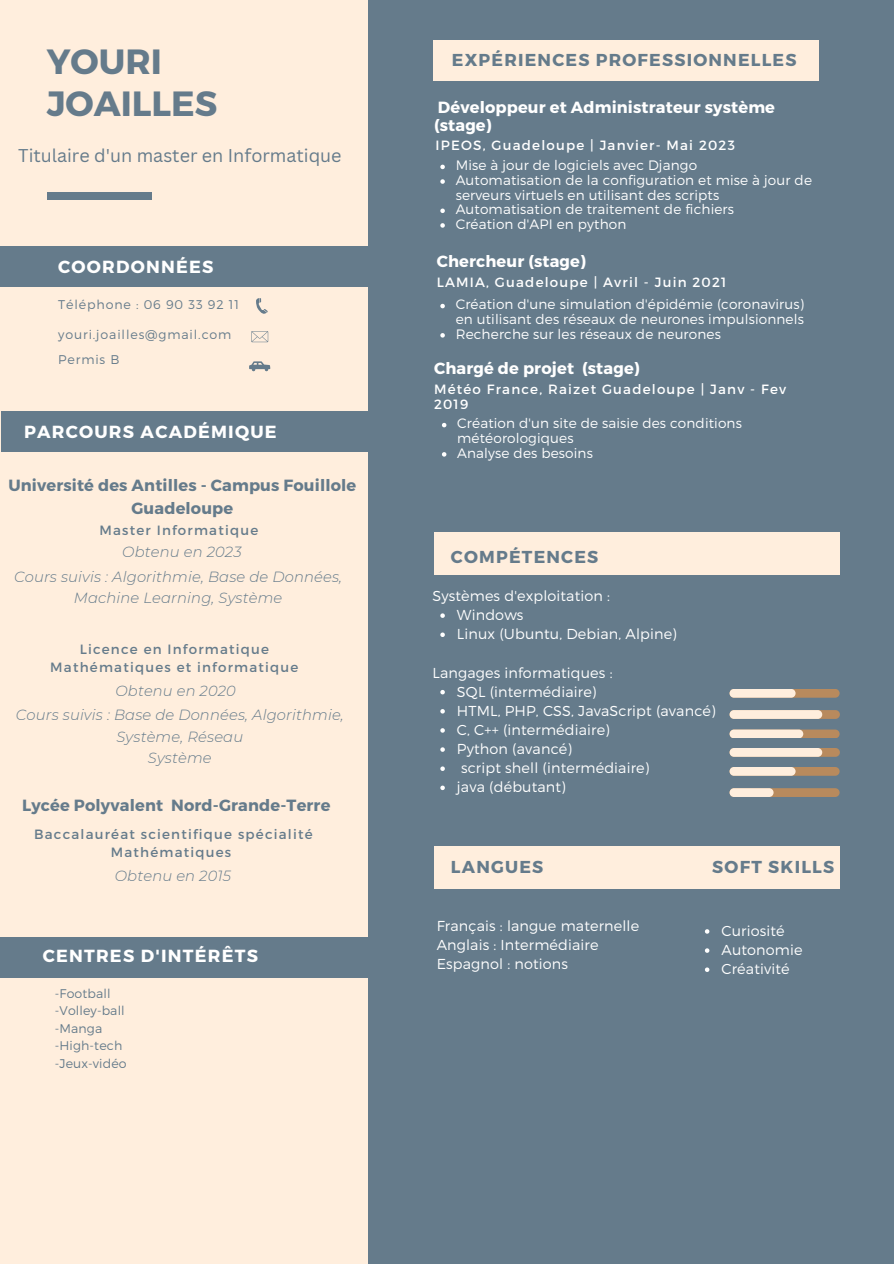
<style>
.page{position:relative;width:894px;height:1264px;background:#fff}
.page>*{position:absolute;margin:0;border:0;box-sizing:border-box;transform-origin:0 0}
.t1{font:700 34.95px/41.5px "Montserrat";color:#657b8b}
.t2{font:18px "Canva Sans";color:#657b8b}
.t3{font:700 17.55px "Montserrat";letter-spacing:.07em;color:#fff}
.t4{font:700 17.25px "Montserrat";letter-spacing:.07em;color:#657b8b}
.t5{font:700 16.2px/22.5px "Montserrat";letter-spacing:.01em;color:#657b8b;text-align:center}
.t6{font:700 16.2px/18px "Montserrat";letter-spacing:.01em;color:#fff}
.t7{font:italic 300 14.7px/21.3px "Montserrat";letter-spacing:.01em;color:#657b8b;text-align:center}
.t8{font:300 14.4px/19.2px "Montserrat";letter-spacing:.01em;color:#fff}
.t9{font:300 13.65px/14.7px "Montserrat";letter-spacing:.01em;color:#fff}
.t10{font:13.35px/17.9px "Montserrat";letter-spacing:.09em;color:#657b8b;text-align:center}
.t11{font:13.35px/14.5px "Montserrat";letter-spacing:.09em;color:#fff}
.t12{font:300 12.6px "Montserrat";letter-spacing:.07em;color:#657b8b}
.t13{font:300 12.6px "Montserrat";letter-spacing:.01em;color:#657b8b}
</style>
<div class="page">
<div style="left:0;top:0;width:893px;height:1263px;background:#657b8b"></div>
<div style="left:0;top:0;width:368px;height:1263px;background:#fed"></div>
<div style="left:433px;top:40px;width:385px;height:40px;background:#fed"></div>
<div style="left:47px;top:192px;width:104px;height:8px;background:#657b8b"></div>
<div style="left:434px;top:532px;width:405px;height:43px;background:#fed"></div>
<svg style="left:440px;top:613px;width:4px;height:5px"></svg>
<svg style="left:440px;top:632px;width:4px;height:5px"></svg>
<svg style="left:440px;top:690px;width:4px;height:4px"></svg>
<svg style="left:440px;top:709px;width:4px;height:4px"></svg>
<svg style="left:440px;top:728px;width:4px;height:4px"></svg>
<svg style="left:440px;top:747px;width:4px;height:4px"></svg>
<svg style="left:440px;top:766px;width:4px;height:5px"></svg>
<svg style="left:440px;top:785px;width:4px;height:5px"></svg>
<div style="left:0;top:246px;width:373px;height:41px;background:#657b8b"></div>
<div style="left:0;top:937px;width:376px;height:40px;background:#657b8b"></div>
<div style="left:729px;top:689px;width:110px;height:8px;background:#b88a5d;border-radius:4px"></div>
<div style="left:729px;top:689px;width:66px;height:8px;background:#fed;border-radius:4px"></div>
<div style="left:729px;top:710px;width:110px;height:9px;background:#b88a5d;border-radius:4px"></div>
<div style="left:729px;top:710px;width:93px;height:9px;background:#fed;border-radius:4px"></div>
<div style="left:729px;top:729px;width:110px;height:9px;background:#b88a5d;border-radius:4px"></div>
<div style="left:729px;top:729px;width:74px;height:9px;background:#fed;border-radius:4px"></div>
<div style="left:729px;top:748px;width:110px;height:8px;background:#b88a5d;border-radius:4px"></div>
<div style="left:729px;top:748px;width:93px;height:8px;background:#fed;border-radius:4px"></div>
<div style="left:729px;top:767px;width:110px;height:8px;background:#b88a5d;border-radius:4px"></div>
<div style="left:729px;top:767px;width:66px;height:8px;background:#fed;border-radius:4px"></div>
<div style="left:729px;top:788px;width:110px;height:9px;background:#b88a5d;border-radius:4px"></div>
<div style="left:729px;top:788px;width:44px;height:9px;background:#fed;border-radius:4px"></div>
<div style="left:434px;top:846px;width:405px;height:42px;background:#fed"></div>
<svg style="left:249px;top:361px;width:21px;height:11px"></svg>
<svg style="left:251px;top:331px;width:17px;height:11px"></svg>
<svg style="left:256px;top:298px;width:11px;height:16px"></svg>
<svg style="left:442px;top:423px;width:4px;height:4px"></svg>
<svg style="left:442px;top:452px;width:4px;height:4px"></svg>
<svg style="left:440px;top:304px;width:4px;height:4px"></svg>
<svg style="left:440px;top:333px;width:4px;height:4px"></svg>
<svg style="left:440px;top:165px;width:4px;height:4px"></svg>
<svg style="left:440px;top:179px;width:4px;height:5px"></svg>
<svg style="left:440px;top:208px;width:4px;height:5px"></svg>
<svg style="left:440px;top:223px;width:4px;height:5px"></svg>
<svg style="left:704px;top:929px;width:5px;height:4px"></svg>
<svg style="left:704px;top:948px;width:5px;height:4px"></svg>
<svg style="left:705px;top:967px;width:4px;height:4px"></svg>
<div style="left:1px;top:411px;width:375px;height:41px;background:#657b8b"></div>
<h6 class="t1" style="left:47px;top:39px;width:172px">YOURI<br>JOAILLES</h6>
<p class="t2" style="left:18px;top:142px;width:325px">Titulaire d'un master en Informatique</p>
<h5 class="t3" style="left:58px;top:255px;width:157px">COORDONNÉES</h5>
<p class="t12" style="left:58px;top:296px;width:182px">Téléphone : 06 90 33 92 11</p>
<h6 class="t12" style="left:58px;top:326px;width:175px">youri.joailles@gmail.com</h6>
<p class="t12" style="left:58px;top:351px;width:63px">Permis B</p>
<p class="t3" style="left:24px;top:420px;width:254px">PARCOURS ACADÉMIQUE</p>
<p class="t5" style="left:8px;top:473px;width:349px">Université des Antilles - Campus Fouillole<br>Guadeloupe</p>
<p class="t10" style="left:100px;top:520px;width:160px">Master Informatique</p>
<h2 class="t7" style="left:122px;top:541px;width:121px">Obtenu en 2023</h2>
<h2 class="t7" style="left:14px;top:565px;width:329px">Cours suivis : Algorithmie, Base de Données,<br>Machine Learning, Système</h2>
<p class="t10" style="left:50px;top:640px;width:249px">Licence en Informatique<br>Mathématiques et informatique</p>
<h6 class="t7" style="left:115px;top:680px;width:122px">Obtenu en 2020</h6>
<p class="t7" style="left:16px;top:704px;width:329px">Cours suivis : Base de Données, Algorithmie,<br>Système, Réseau<br>Système</p>
<p class="t5" style="left:22px;top:792px;width:310px">Lycée Polyvalent Nord-Grande-Terre</p>
<p class="t10" style="left:34px;top:824px;width:280px">Baccalauréat scientifique spécialité<br>Mathématiques</p>
<p class="t7" style="left:115px;top:865px;width:118px">Obtenu en 2015</p>
<p class="t3" style="left:43px;top:944px;width:217px">CENTRES D'INTÉRÊTS</p>
<p class="t13" style="left:55px;top:984px;width:57px">-Football</p>
<p class="t13" style="left:55px;top:1002px;width:71px">-Volley-ball</p>
<p class="t12" style="left:55px;top:1019px;width:49px">-Manga</p>
<h2 class="t13" style="left:55px;top:1037px;width:69px">-High-tech</h2>
<h2 class="t13" style="left:55px;top:1054px;width:73px">-Jeux-vidéo</h2>
<h5 class="t4" style="left:452px;top:49px;width:346px">EXPÉRIENCES PROFESSIONNELLES</h5>
<p class="t6" style="left:434px;top:97px;width:342px">Développeur et Administrateur système (stage)</p>
<p class="t11" style="left:435px;top:138px;width:301px">IPEOS, Guadeloupe | Janvier- Mai 2023</p>
<p class="t9" style="left:455px;top:157px;width:243px">Mise à jour de logiciels avec Django</p>
<p class="t9" style="left:455px;top:172px;width:358px">Automatisation de la configuration et mise à jour de serveurs virtuels en utilisant des scripts</p>
<h4 class="t9" style="left:455px;top:201px;width:280px">Automatisation de traitement de fichiers</h4>
<h6 class="t9" style="left:455px;top:216px;width:172px">Création d'API en python</h6>
<h2 class="t6" style="left:436px;top:251px;width:151px">Chercheur (stage)</h2>
<h2 class="t11" style="left:436px;top:274px;width:291px">LAMIA, Guadeloupe | Avril - Juin 2021</h2>
<h4 class="t9" style="left:455px;top:296px;width:350px">Création d'une simulation d'épidémie (coronavirus) en utilisant des réseaux de neurones impulsionnels</h4>
<h6 class="t9" style="left:455px;top:326px;width:266px">Recherche sur les réseaux de neurones</h6>
<h5 class="t6" style="left:434px;top:359px;width:207px">Chargé de projet (stage)</h5>
<h5 class="t11" style="left:434px;top:381px;width:353px">Météo France, Raizet Guadeloupe | Janv - Fev<br>2019</h5>
<h5 class="t9" style="left:457px;top:415px;width:286px">Création d'un site de saisie des conditions météorologiques</h5>
<h6 class="t9" style="left:457px;top:445px;width:137px">Analyse des besoins</h6>
<h4 class="t4" style="left:451px;top:545px;width:149px">COMPÉTENCES</h4>
<h1 class="t8" style="left:432px;top:585px;width:179px">Systèmes d'exploitation :</h1>
<h3 class="t8" style="left:457px;top:604px;width:68px">Windows</h3>
<p class="t8" style="left:457px;top:624px;width:221px">Linux (Ubuntu, Debian, Alpine)</p>
<p class="t8" style="left:432px;top:662px;width:181px">Langages informatiques :</p>
<p class="t8" style="left:457px;top:681px;width:141px">SQL (intermédiaire)</p>
<p class="t8" style="left:457px;top:700px;width:260px">HTML, PHP, CSS, JavaScript (avancé)</p>
<p class="t8" style="left:457px;top:719px;width:154px">C, C++ (intermédiaire)</p>
<p class="t8" style="left:457px;top:738px;width:117px">Python (avancé)</p>
<h4 class="t8" style="left:461px;top:757px;width:190px">script shell (intermédiaire)</h4>
<h6 class="t8" style="left:457px;top:777px;width:110px">java (débutant)</h6>
<p class="t4" style="left:451px;top:856px;width:94px">LANGUES</p>
<h2 class="t8" style="left:436px;top:915px;width:204px">Français : langue maternelle<br>Anglais : Intermédiaire<br>Espagnol : notions</h2>
<p class="t4" style="left:712px;top:856px;width:123px">SOFT SKILLS</p>
<h4 class="t8" style="left:721px;top:920px;width:65px">Curiosité</h4>
<h6 class="t8" style="left:721px;top:939px;width:82px">Autonomie</h6>
<p class="t8" style="left:721px;top:958px;width:70px">Créativité</p>
</div>
